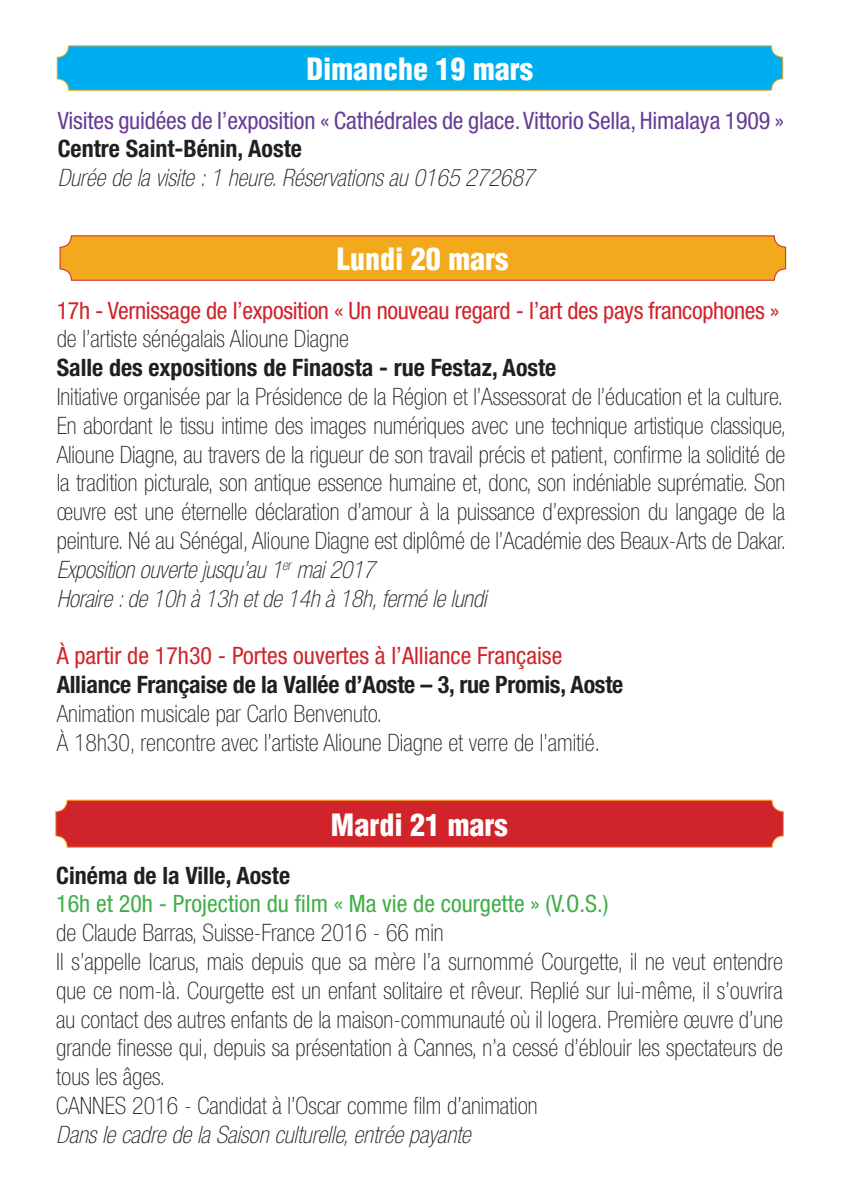
<style>
.page{position:relative;width:842px;height:1191px;background:#fff}
.page>*{position:absolute;margin:0;border:0;box-sizing:border-box;transform-origin:0 0}
.t1{font:900 condensed 30px "Helvetica";color:#fff}
.t2{font:100 condensed 24px/28.8px "Helvetica Neue";color:#231f20}
.t3{font:700 condensed 24px "Helvetica Neue";color:#231f20}
.t4{font:condensed 24px "Helvetica Neue";letter-spacing:-.015em;color:#d1232a}
.t5{font:italic 100 condensed 24px "Helvetica Neue";color:#231f20}
.t6{font:condensed 24px "Helvetica Neue";letter-spacing:-.01em;color:#683c95}
.t7{font:condensed 24px "Helvetica Neue";color:#40ae49}
.s1{font-style:italic}
</style>
<div class="page">
<div style="left:56px;top:800px;width:727px;height:47px;background:#d1232a;border-radius:11px"></div>
<div style="left:55px;top:799px;width:729px;height:48px;border:1px solid #f2aa1c;border-radius:11px"></div>
<div style="left:60px;top:236px;width:726px;height:44px;background:#f2aa1c;border-radius:11px"></div>
<div style="left:60px;top:235px;width:726px;height:46px;border:1px solid #d1232a;border-radius:11px"></div>
<div style="left:57px;top:46px;width:726px;height:44px;background:#00aeef;border-radius:11px"></div>
<div style="left:57px;top:45px;width:726px;height:46px;border:1px solid #f2aa1c;border-radius:11px"></div>
<p class="t1" style="left:306px;top:50px;width:228px">Dimanche 19 mars</p>
<p class="t6" style="left:58px;top:106px;width:728px">Visites guidées de l’exposition « Cathédrales de glace. Vittorio Sella, Himalaya 1909 »</p>
<p class="t3" style="left:58px;top:134px;width:246px">Centre Saint-Bénin, Aoste</p>
<p class="t5" style="left:58px;top:164px;width:478px">Durée de la visite : 1 heure. Réservations au 0165 272687</p>
<p class="t1" style="left:337px;top:240px;width:173px">Lundi 20 mars</p>
<p class="t4" style="left:57px;top:296px;width:724px">17h - Vernissage de l’exposition « Un nouveau regard - l’art des pays francophones »</p>
<p class="t2" style="left:57px;top:324px;width:294px">de l’artiste sénégalais Alioune Diagne</p>
<p class="t3" style="left:57px;top:353px;width:501px">Salle des expositions de Finaosta - rue Festaz, Aoste</p>
<p class="t2" style="left:57px;top:382px;width:731px">Initiative organisée par la Présidence de la Région et l’Assessorat de l’éducation et la culture.<br>En abordant le tissu intime des images numériques avec une technique artistique classique, Alioune Diagne, au travers de la rigueur de son travail précis et patient, confirme la solidité de la tradition picturale, son antique essence humaine et, donc, son indéniable suprématie. Son œuvre est une éternelle déclaration d’amour à la puissance d’expression du langage de la peinture. Né au Sénégal, Alioune Diagne est diplômé de l’Académie des Beaux-Arts de Dakar.<br><span class="s1">Exposition ouverte jusqu’au 1</span><sup>er</sup> <span class="s1">mai 2017<br>Horaire : de 10h à 13h et de 14h à 18h, fermé le lundi</span></p>
<p class="t4" style="left:57px;top:642px;width:507px">À partir de 17h30 - Portes ouvertes à l’Alliance Française</p>
<p class="t3" style="left:57px;top:670px;width:568px">Alliance Française de la Vallée d’Aoste – 3, rue Promis, Aoste</p>
<p class="t2" style="left:57px;top:699px;width:545px">Animation musicale par Carlo Benvenuto.<br>À 18h30, rencontre avec l’artiste Alioune Diagne et verre de l’amitié.</p>
<p class="t1" style="left:331px;top:805px;width:178px">Mardi 21 mars</p>
<p class="t3" style="left:56px;top:860px;width:235px">Cinéma de la Ville, Aoste</p>
<p class="t7" style="left:56px;top:890px;width:554px">16h et 20h - Projection du film « Ma vie de courgette » (V.O.S.)</p>
<p class="t2" style="left:56px;top:918px;width:728px">de Claude Barras, Suisse-France 2016 - 66 min<br>Il s’appelle Icarus, mais depuis que sa mère l’a surnommé Courgette, il ne veut entendre que ce nom-là. Courgette est un enfant solitaire et rêveur. Replié sur lui-même, il s’ouvrira au contact des autres enfants de la maison-communauté où il logera. Première œuvre d’une grande finesse qui, depuis sa présentation à Cannes, n’a cessé d’éblouir les spectateurs de tous les âges.<br>CANNES 2016 - Candidat à l’Oscar comme film d’animation</p>
<p class="t5" style="left:56px;top:1120px;width:416px">Dans le cadre de la Saison culturelle, entrée payante</p>
</div>
